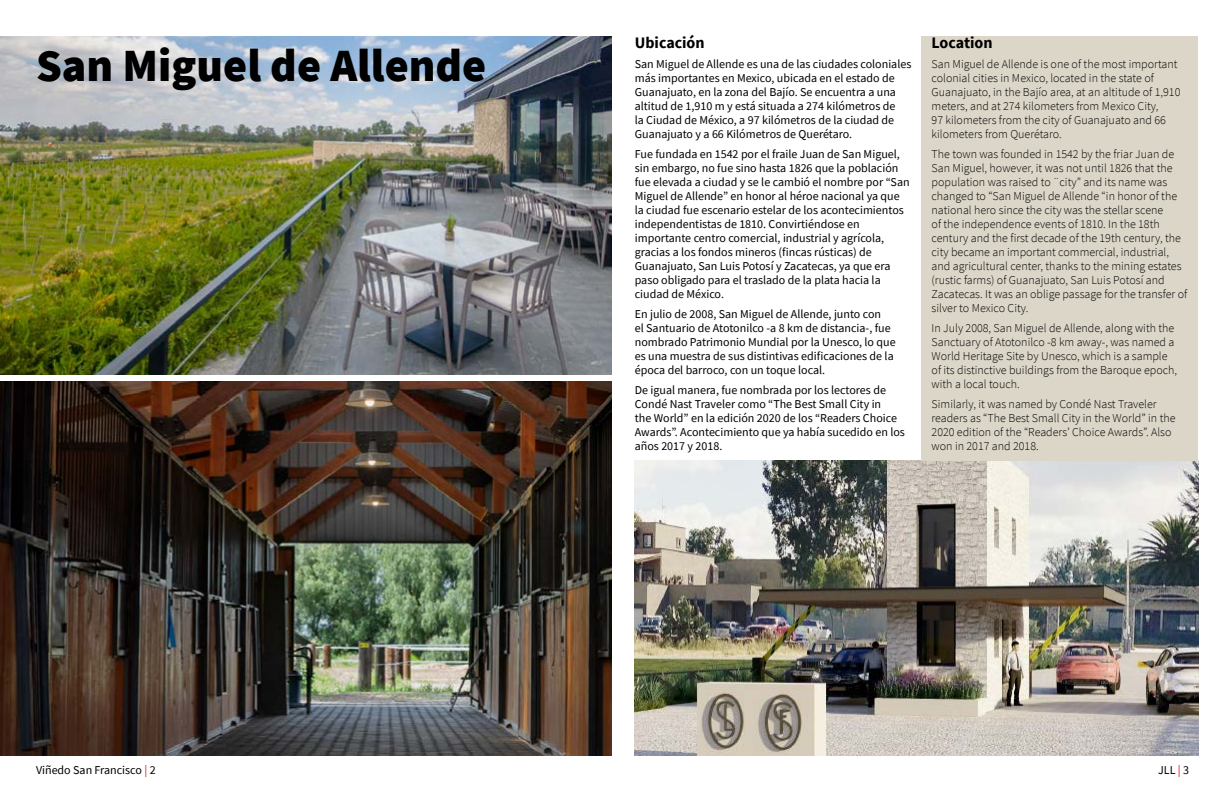
<style>
.page{position:relative;width:1224px;height:792px;background:#fff}
.page>*{position:absolute;margin:0;border:0;box-sizing:border-box;transform-origin:0 0}
.t1{font:900 46px "Source Sans Pro";color:#000}
.t2{font:700 16px "Source Sans Pro";color:#000}
.t3{font:12px/14px "Source Sans Pro";color:#000}
.t4{font:300 12px/14px "Source Sans Pro";color:#000}
.s1{color:#e30613}
</style>
<div class="page">
<img style="left:635px;top:460px;width:563px;height:296px">
<img style="left:0;top:36px;width:612px;height:339px">
<img style="left:0;top:381px;width:612px;height:375px">
<div style="left:922px;top:36px;width:276px;height:424px;background:#dbd6c7"></div>
<h1 class="t1" style="left:36px;top:34px;width:452px">San Miguel de Allende</h1>
<h2 class="t2" style="left:635px;top:32px;width:71px">Ubicación</h2>
<p class="t3" style="left:635px;top:57px;width:278px">San Miguel de Allende es una de las ciudades coloniales más importantes en Mexico, ubicada en el estado de Guanajuato, en la zona del Bajío. Se encuentra a una altitud de 1,910 m y está situada a 274 kilómetros de<br>la Ciudad de México, a 97 kilómetros de la ciudad de Guanajuato y a 66 Kilómetros de Querétaro.</p>
<p class="t3" style="left:635px;top:147px;width:276px">Fue fundada en 1542 por el fraile Juan de San Miguel, sin embargo, no fue sino hasta 1826 que la población fue elevada a ciudad y se le cambió el nombre por “San Miguel de Allende” en honor al héroe nacional ya que la ciudad fue escenario estelar de los acontecimientos independentistas de 1810. Convirtiéndose en importante centro comercial, industrial y agrícola, gracias a los fondos mineros (fincas rústicas) de Guanajuato, San Luis Potosí y Zacatecas, ya que era paso obligado para el traslado de la plata hacia la ciudad de México.</p>
<p class="t3" style="left:635px;top:307px;width:262px">En julio de 2008, San Miguel de Allende, junto con<br>el Santuario de Atotonilco -a 8 km de distancia-, fue nombrado Patrimonio Mundial por la Unesco, lo que es una muestra de sus distintivas edificaciones de la época del barroco, con un toque local.</p>
<p class="t3" style="left:635px;top:383px;width:272px">De igual manera, fue nombrada por los lectores de Condé Nast Traveler como “The Best Small City in<br>the World” en la edición 2020 de los “Readers Choice Awards”. Acontecimiento que ya había sucedido en los años 2017 y 2018.</p>
<h2 class="t2" style="left:932px;top:32px;width:62px">Location</h2>
<p class="t4" style="left:932px;top:57px;width:250px">San Miguel de Allende is one of the most important colonial cities in Mexico, located in the state of Guanajuato, in the Bajío area, at an altitude of 1,910 meters, and at 274 kilometers from Mexico City,<br>97 kilometers from the city of Guanajuato and 66 kilometers from Querétaro.</p>
<p class="t4" style="left:932px;top:147px;width:257px">The town was founded in 1542 by the friar Juan de San Miguel, however, it was not until 1826 that the population was raised to ¨city” and its name was changed to “San Miguel de Allende “in honor of the national hero since the city was the stellar scene<br>of the independence events of 1810. In the 18th century and the first decade of the 19th century, the city became an important commercial, industrial, and agricultural center, thanks to the mining estates (rustic farms) of Guanajuato, San Luis Potosí and Zacatecas. It was an oblige passage for the transfer of silver to Mexico City.</p>
<p class="t4" style="left:932px;top:321px;width:247px">In July 2008, San Miguel de Allende, along with the Sanctuary of Atotonilco -8 km away-, was named a World Heritage Site by Unesco, which is a sample of its distinctive buildings from the Baroque epoch, with a local touch.</p>
<p class="t4" style="left:932px;top:397px;width:246px">Similarly, it was named by Condé Nast Traveler readers as “The Best Small City in the World” in the 2020 edition of the “Readers’ Choice Awards”. Also won in 2017 and 2018.</p>
<p class="t3" style="left:36px;top:763px;width:121px">Viñedo San Francisco <span class="s1">|</span> 2</p>
<p class="t3" style="left:1158px;top:763px;width:33px">JLL <span class="s1">|</span> 3</p>
</div>
